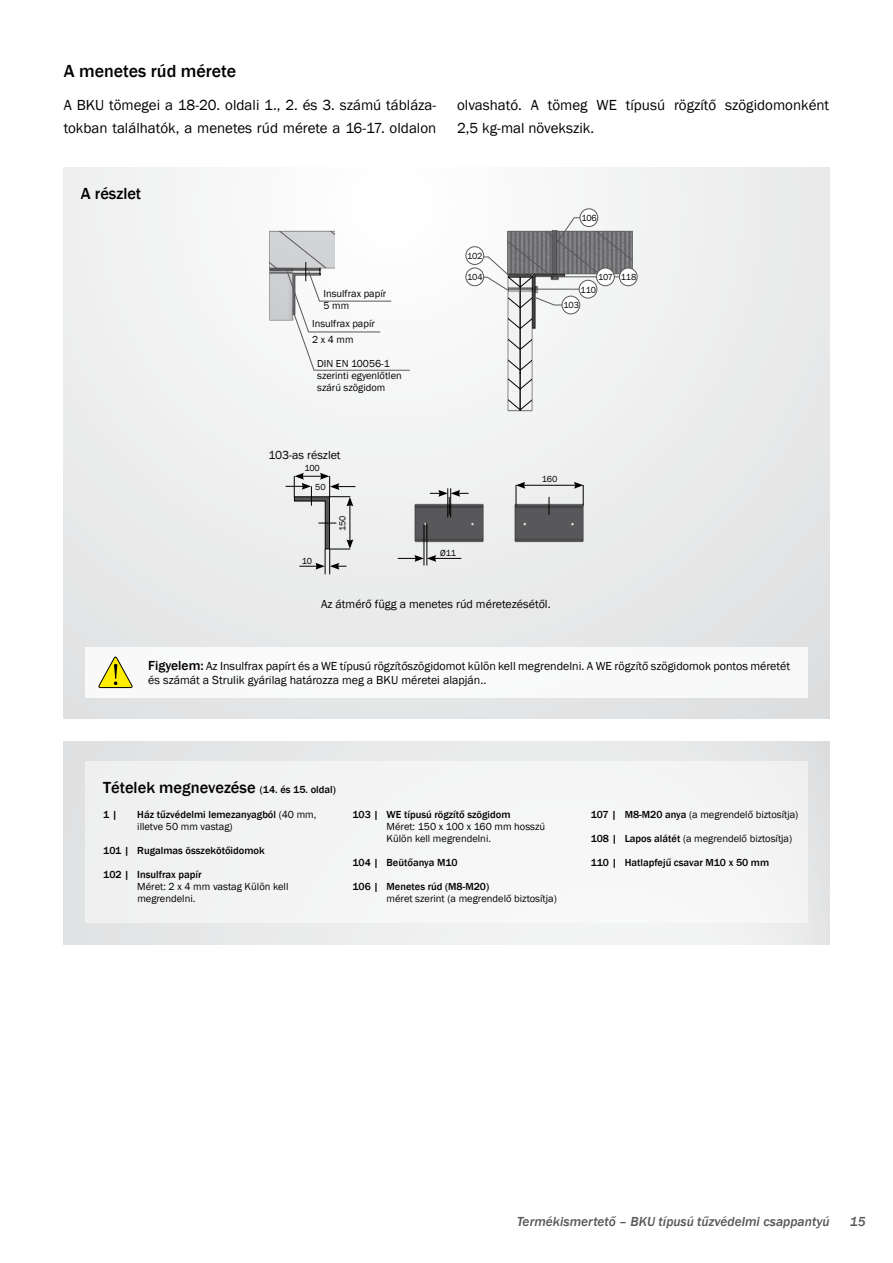
<style>
.page{position:relative;width:893px;height:1263px;background:#fff}
.page>*{position:absolute;margin:0;border:0;box-sizing:border-box;transform-origin:0 0}
.t1{font:500 18px "Franklin Gothic";color:#000}
.t2{font:500 16.5px "Franklin Gothic";color:#000}
.t3{font:15px/22.5px "Franklin Gothic";color:#000}
.t4{font:italic 500 13.5px "Franklin Gothic";color:#58585a}
.t5{font:12px/13.5px "Franklin Gothic";color:#000}
.t6{font:10.5px/12px "Franklin Gothic";color:#000}
.t7{font:500 10.5px/12px "Franklin Gothic";color:#000}
.t8{font:10.35px/11.7px "Franklin Gothic";color:#000}
.t9{font:9px/18.9px "Franklin Gothic";letter-spacing:-.02em;color:#000}
.s1{font-weight:500;font-size:13.5px}
.s2{font-size:10.5px}
.s3{font-weight:400}
.s4{font-weight:500}
</style>
<div class="page">
<div style="left:64px;top:741px;width:765px;height:203px;background:#e8e9e9"></div>
<div style="left:85px;top:761px;width:723px;height:162px;background:#f4f5f5"></div>
<div style="left:64px;top:167px;width:765px;height:551px;background:linear-gradient(to bottom,#f7f7f7,#e2e3e3)"></div>
<div style="left:453px;top:231px;width:179px;height:194px;background:#f3f4f4"></div>
<div style="left:85px;top:647px;width:723px;height:51px;background:#fff"></div>
<svg style="left:98px;top:656px;width:35px;height:32px"></svg>
<img style="left:398px;top:497px;width:199px;height:52px">
<img style="left:258px;top:224px;width:77px;height:110px">
<hr style="left:520px;top:278px;width:1px;height:96px;background:#000">
<svg style="left:508px;top:338px;width:24px;height:12px"></svg>
<svg style="left:508px;top:359px;width:24px;height:12px"></svg>
<svg style="left:508px;top:317px;width:24px;height:13px"></svg>
<hr style="left:520px;top:373px;width:1px;height:37px;background:#000">
<svg style="left:508px;top:377px;width:24px;height:13px"></svg>
<svg style="left:508px;top:398px;width:24px;height:12px"></svg>
<hr style="left:424px;top:524px;width:1px;height:41px;background:#000">
<hr style="left:427px;top:524px;width:1px;height:41px;background:#000">
<hr style="left:523px;top:485px;width:53px;height:1px;background:#000">
<svg style="left:574px;top:482px;width:10px;height:23px"></svg>
<svg style="left:516px;top:482px;width:9px;height:23px"></svg>
<svg style="left:398px;top:555px;width:63px;height:7px"></svg>
<svg style="left:472px;top:217px;width:161px;height:92px"></svg>
<hr style="left:537px;top:289px;width:51px;height:1px;background:#58585a">
<hr style="left:553px;top:276px;width:69px;height:1px;background:#58585a">
<div style="left:466px;top:247px;width:18px;height:17px;background:#fff;border-radius:50%"></div>
<div style="left:465px;top:246px;width:19px;height:19px;border:1px solid #58585a;border-radius:50%"></div>
<div style="left:466px;top:268px;width:18px;height:18px;background:#fff;border-radius:50%"></div>
<div style="left:465px;top:268px;width:19px;height:18px;border:1px solid #58585a;border-radius:50%"></div>
<div style="left:562px;top:296px;width:18px;height:18px;background:#fff;border-radius:50%"></div>
<div style="left:562px;top:296px;width:18px;height:18px;border:1px solid #58585a;border-radius:50%"></div>
<div style="left:580px;top:209px;width:18px;height:18px;background:#fff;border-radius:50%"></div>
<div style="left:580px;top:208px;width:18px;height:19px;border:1px solid #58585a;border-radius:50%"></div>
<div style="left:579px;top:280px;width:18px;height:18px;background:#fff;border-radius:50%"></div>
<div style="left:579px;top:280px;width:18px;height:18px;border:1px solid #58585a;border-radius:50%"></div>
<div style="left:619px;top:268px;width:18px;height:18px;background:#fff;border-radius:50%"></div>
<div style="left:619px;top:268px;width:19px;height:18px;border:1px solid #58585a;border-radius:50%"></div>
<div style="left:596px;top:268px;width:18px;height:18px;background:#fff;border-radius:50%"></div>
<div style="left:596px;top:268px;width:19px;height:18px;border:1px solid #58585a;border-radius:50%"></div>
<svg style="left:430px;top:489px;width:39px;height:28px"></svg>
<svg style="left:286px;top:473px;width:69px;height:101px"></svg>
<svg style="left:549px;top:497px;width:1px;height:18px"></svg>
<svg style="left:269px;top:231px;width:141px;height:140px"></svg>
<h1 class="t1" style="left:64px;top:59px;width:174px">A menetes rúd mérete</h1>
<p class="t3" style="left:64px;top:94px;width:374px">A BKU tömegei a 18-20. oldali 1., 2. és 3. számú tábláza&shy;tokban találhatók, a menetes rúd mérete a 16-17. oldalon</p>
<p class="t3" style="left:457px;top:94px;width:374px">olvasható. A tömeg WE típusú rögzítő szögidomonként<br>2,5 kg-mal növekszik.</p>
<h2 class="t2" style="left:81px;top:183px;width:62px">A részlet</h2>
<p class="t8" style="left:323px;top:288px;width:64px">Insulfrax papír<br>5 mm</p>
<p class="t8" style="left:312px;top:316px;width:64px;line-height:15.9px">Insulfrax papír<br>2 x 4 mm</p>
<p class="t8" style="left:317px;top:358px;width:86px">DIN EN 10056-1 szerinti egyenlőtlen szárú szögidom</p>
<p class="t5" style="left:269px;top:448px;width:74px">103-as részlet</p>
<p class="t9" style="left:467px;top:247px;width:17px">102</p>
<p class="t9" style="left:467px;top:268px;width:17px">104</p>
<p class="t9" style="left:581px;top:209px;width:17px">106</p>
<p class="t9" style="left:598px;top:268px;width:40px">107 118</p>
<p class="t9" style="left:581px;top:280px;width:17px">110</p>
<p class="t9" style="left:563px;top:296px;width:17px">103</p>
<p class="t9" style="left:315px;top:459px;width:12px;text-indent:-11px">100<br>50</p>
<p class="t9" style="left:542px;top:469px;width:17px">160</p>
<p class="t9" style="left:302px;top:551px;width:12px">10</p>
<p class="t9" style="left:333px;top:531px;width:17px;rotate:-90deg">150</p>
<p class="t9" style="left:440px;top:543px;width:18px">Ø11</p>
<p class="t5" style="left:321px;top:597px;width:231px">Az átmérő függ a menetes rúd méretezésétől.</p>
<p class="t5" style="left:148px;top:660px;width:643px"><span class="s1">Figyelem:</span> Az Insulfrax papírt és a WE típusú rögzítőszögidomot külön kell megrendelni. A WE rögzítő szögidomok pontos méretét és számát a Strulik gyárilag határozza meg a BKU méretei alapján..</p>
<h2 class="t2" style="left:103px;top:777px;width:234px">Tételek megnevezése <span class="s2">(14. és 15. oldal)</span></h2>
<p class="t7" style="left:103px;top:808px;width:16px">1 |</p>
<p class="t7" style="left:137px;top:808px;width:181px">Ház tűzvédelmi lemezanyagból <span class="s3">(40 mm, illetve 50 mm vastag)</span></p>
<p class="t7" style="left:103px;top:844px;width:163px">101 | Rugalmas összekötőidomok</p>
<p class="t7" style="left:103px;top:868px;width:100px">102 | Insulfrax papír</p>
<p class="t6" style="left:137px;top:880px;width:153px">Méret: 2 x 4 mm vastag Külön kell megrendelni.</p>
<p class="t7" style="left:353px;top:808px;width:159px">103 | WE típusú rögzítő szögidom</p>
<p class="t6" style="left:387px;top:820px;width:160px">Méret: 150 x 100 x 160 mm hosszú<br>Külön kell megrendelni.</p>
<p class="t7" style="left:353px;top:856px;width:107px">104 | Beütőanya M10</p>
<p class="t7" style="left:353px;top:880px;width:138px">106 | Menetes rúd (M8-M20)</p>
<p class="t6" style="left:387px;top:892px;width:172px">méret szerint (a megrendelő biztosítja)</p>
<p class="t6" style="left:591px;top:808px;width:209px"><span class="s4">107 | M8-M20 anya</span> (a megrendelő biztosítja)</p>
<p class="t6" style="left:591px;top:832px;width:203px"><span class="s4">108 | Lapos alátét</span> (a megrendelő biztosítja)</p>
<p class="t7" style="left:591px;top:856px;width:180px">110 | Hatlapfejű csavar M10 x 50 mm</p>
<p class="t4" style="left:517px;top:1213px;width:314px">Termékismertető – BKU típusú tűzvédelmi csappantyú</p>
<p class="t4" style="left:850px;top:1213px;width:17px">15</p>
</div>
